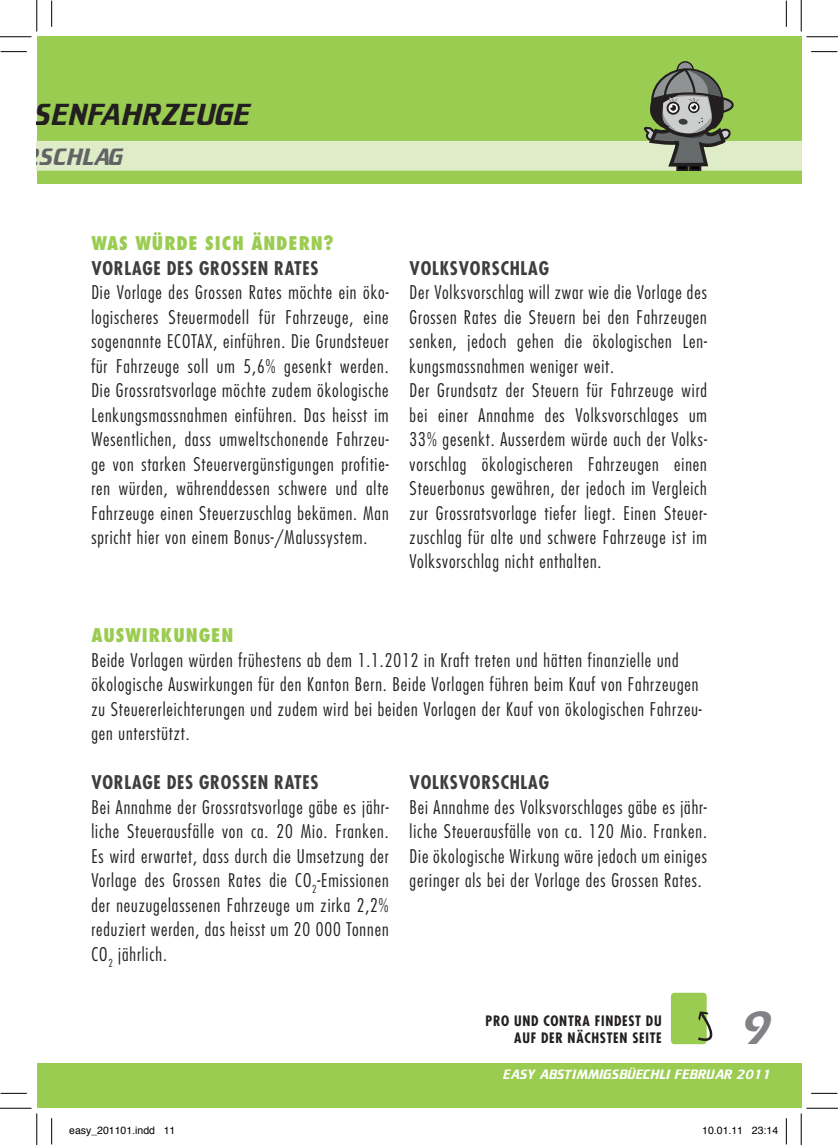
<style>
.page{position:relative;width:838px;height:1145px;background:#fff}
.page>*{position:absolute;margin:0;border:0;box-sizing:border-box;transform-origin:0 0}
.t1{font:49px "Biathlon";color:#808285}
.t2{font:31.5px "Biathlon";letter-spacing:.02em;color:#231f20}
.t3{font:24.5px "Biathlon";color:#636366}
.t4{font:300 condensed 18.38px/24.5px "Futura Std";letter-spacing:.05em;color:#231f20;text-align:justify}
.t5{font:700 condensed 18.38px "Futura Std";letter-spacing:.04em;color:#3e3e3f}
.t6{font:800 condensed 18.38px "Futura Std";letter-spacing:.05em;color:#9bcc52}
.t7{font:700 condensed 14px/16.8px "Futura Std";letter-spacing:.05em;color:#231f20;text-align:right}
.t8{font:14px "Biathlon";letter-spacing:.02em;color:#fff}
.t9{font:10.5px "Helvetica";color:#000}
</style>
<div class="page">
<div style="left:37px;top:37px;width:764px;height:147px;background:#9bcc52"></div>
<div style="left:37px;top:1064px;width:764px;height:44px;background:#9bcc52"></div>
<svg style="left:677px;top:62px;width:16px;height:17px"></svg>
<div style="left:676px;top:61px;width:17px;height:18px;border:1px solid #231f20;border-radius:50%"></div>
<svg style="left:37px;top:67px;width:764px;height:104px"></svg>
<div style="left:670px;top:993px;width:36px;height:51px;background:#9bcc52;border-radius:4px"></div>
<svg style="left:698px;top:1012px;width:14px;height:29px"></svg>
<svg style="left:1px;top:51px;width:26px;height:1px"></svg>
<svg style="left:811px;top:51px;width:26px;height:1px"></svg>
<svg style="left:1px;top:1093px;width:26px;height:1px"></svg>
<svg style="left:811px;top:1093px;width:26px;height:1px"></svg>
<svg style="left:51px;top:1px;width:1px;height:26px"></svg>
<svg style="left:51px;top:1118px;width:1px;height:26px"></svg>
<svg style="left:786px;top:1px;width:1px;height:26px"></svg>
<svg style="left:786px;top:1118px;width:1px;height:26px"></svg>
<hr style="left:0;top:36px;width:32px;height:1px;background:#000">
<hr style="left:806px;top:36px;width:31px;height:1px;background:#000">
<hr style="left:0;top:1108px;width:32px;height:1px;background:#000">
<hr style="left:806px;top:1108px;width:31px;height:1px;background:#000">
<hr style="left:36px;top:0;width:1px;height:31px;background:#000">
<hr style="left:36px;top:1113px;width:1px;height:32px;background:#000">
<hr style="left:800px;top:0;width:1px;height:31px;background:#000">
<hr style="left:800px;top:1113px;width:1px;height:32px;background:#000">
<h2 class="t2" style="left:-5px;top:98px;width:20px">ASSEN</h2>
<h2 class="t2" style="left:88px;top:98px;width:147px">FAHRZEUGE</h2>
<h3 class="t3" style="left:-21px;top:144px;width:76px">VORSCHLAG</h3>
<p class="t6" style="left:91px;top:232px;width:59px">WAS WÜR</p>
<p class="t6" style="left:176px;top:232px;width:40px">DE SICH</p>
<p class="t6" style="left:251px;top:232px;width:49px">ÄNDERN</p>
<p class="t6" style="left:323px;top:232px;width:12px">?</p>
<p class="t5" style="left:91px;top:256px;width:229px">VORLAGE DES GROSSEN RATES</p>
<p class="t4" style="left:91px;top:280px;width:299px">Die Vorlage des Grossen Rates möchte ein öko&shy;logischeres Steuermodell für Fahrzeuge, eine sogenannte ECOTAX, einführen. Die Grundsteuer für Fahrzeuge soll um 5,6% gesenkt werden.<br>Die Grossratsvorlage möchte zudem ökologische Lenkungsmassnahmen einführen. Das heisst im Wesentlichen, dass umweltschonende Fahrzeu&shy;ge von starken Steuervergünstigungen profitie&shy;ren würden, währenddessen schwere und alte Fahrzeuge einen Steuerzuschlag bekämen. Man spricht hier von einem Bonus-/Malussystem.</p>
<p class="t5" style="left:409px;top:256px;width:141px">VOLKSVORSCHLAG</p>
<p class="t4" style="left:409px;top:280px;width:299px;text-align:left">Der Volksvorschlag will zwar wie die Vorlage des Grossen Rates die Steuern bei den Fahrzeugen senken, jedoch gehen die ökologischen Len&shy;kungsmassnahmen weniger weit.<br>Der Grundsatz der Steuern für Fahrzeuge wird bei einer Annahme des Volksvorschlages um 33% gesenkt. Ausserdem würde auch der Volks&shy;vorschlag ökologischeren Fahrzeugen einen Steuerbonus gewähren, der jedoch im Vergleich zur Grossratsvorlage tiefer liegt. Einen Steuer&shy;zuschlag für alte und schwere Fahrzeuge ist im Volksvorschlag nicht enthalten.</p>
<p class="t6" style="left:91px;top:624px;width:25px">AUSWIRKUNGEN</p>
<p class="t4" style="left:91px;top:648px;width:612px;text-align:left">Beide Vorlagen würden frühestens ab dem 1.1.2012 in Kraft treten und hätten finanzielle und ökologische Auswirkungen für den Kanton Bern. Beide Vorlagen führen beim Kauf von Fahrzeugen zu Steuererleichterungen und zudem wird bei beiden Vorlagen der Kauf von ökologischen Fahrzeu&shy;gen unterstützt.</p>
<p class="t5" style="left:91px;top:771px;width:229px">VORLAGE DES GROSSEN RATES</p>
<p class="t4" style="left:91px;top:795px;width:299px">Bei Annahme der Grossratsvorlage gäbe es jähr&shy;liche Steuerausfälle von ca. 20 Mio. Franken.<br>Es wird erwartet, dass durch die Umsetzung der Vorlage des Grossen Rates die CO<sub>2</sub>-Emissionen der neuzugelassenen Fahrzeuge um zirka 2,2% reduziert werden, das heisst um 20 000 Tonnen CO<sub>2</sub> jährlich.</p>
<p class="t5" style="left:409px;top:771px;width:141px">VOLKSVORSCHLAG</p>
<p class="t4" style="left:409px;top:795px;width:299px">Bei Annahme des Volksvorschlages gäbe es jähr&shy;liche Steuerausfälle von ca. 120 Mio. Franken.<br>Die ökologische Wirkung wäre jedoch um einiges geringer als bei der Vorlage des Grossen Rates.</p>
<p class="t7" style="left:485px;top:1013px;width:178px">PRO UND CONTRA FINDEST DU<br>AUF DER NÄCHSTEN SEITE</p>
<h1 class="t1" style="left:741px;top:1001px;width:31px">9</h1>
<p class="t8" style="left:503px;top:1067px;width:270px">EASY ABSTIMMIGSBÜECHLI FEBRUAR 2011</p>
<p class="t9" style="left:69px;top:1122px;width:108px">easy_201101.indd 11</p>
<p class="t9" style="left:702px;top:1122px;width:77px">10.01.11 23:14</p>
</div>
